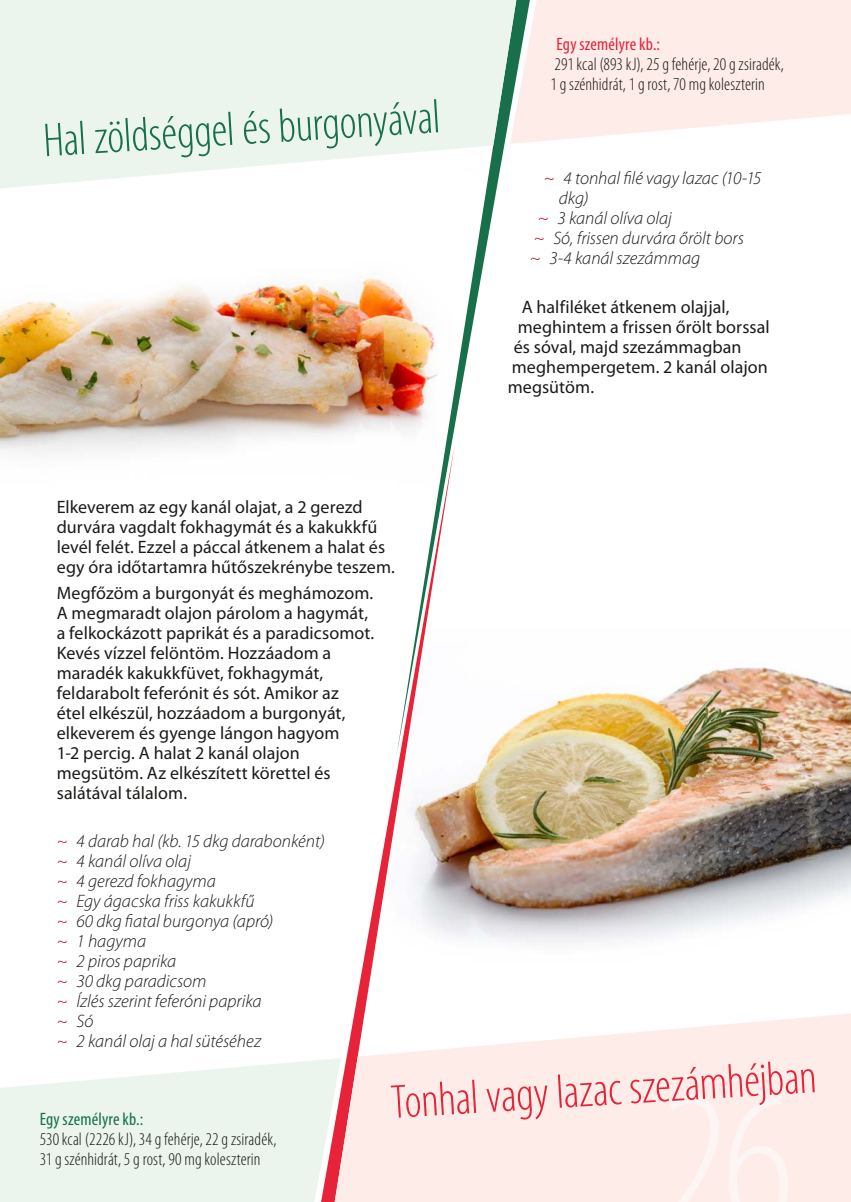
<style>
.page{position:relative;width:851px;height:1202px;background:#fff}
.page>*{position:absolute;margin:0;border:0;box-sizing:border-box;transform-origin:0 0}
.t1{font:300 condensed 48px "Myriad Pro";color:#e62338}
.t2{font:300 condensed 48px "Myriad Pro";color:#18704a}
.t3{font:18px/20px "Myriad Pro";letter-spacing:.005em;color:#1a1a18}
.t4{font:italic 300 18px/20px "Myriad Pro";color:#1a1a18}
.t5{font:300 condensed 18px/20px "Myriad Pro";letter-spacing:.005em;color:#1a1a18}
.t6{font:condensed 18px "Myriad Pro";letter-spacing:.01em;color:#e62338}
.t7{font:condensed 18px "Myriad Pro";letter-spacing:.01em;color:#18704a}
.s1{color:#af0820}
</style>
<div class="page">
<img style="left:0;top:278px;width:396px;height:175px">
<img style="left:454px;top:666px;width:396px;height:276px">
<svg style="left:396px;top:190px;width:137px;height:566px"></svg>
<svg style="left:519px;top:0;width:331px;height:143px;background:#fbede9"></svg>
<svg style="left:0;top:0;width:519px;height:190px;background:#e9f3ed"></svg>
<svg style="left:318px;top:445px;width:136px;height:568px"></svg>
<svg style="left:0;top:1059px;width:332px;height:143px;background:#edf4ee"></svg>
<svg style="left:332px;top:1013px;width:518px;height:189px;background:#fceae7"></svg>
<h1 class="t2" style="left:41px;top:114px;width:399px;rotate:-4deg">Hal zöldséggel és burgonyával</h1>
<p class="t3" style="left:57px;top:497px;width:339px">Elkeverem az egy kanál olajat, a 2 gerezd durvára vagdalt fokhagymát és a kakukkfű levél felét. Ezzel a páccal átkenem a halat és egy óra időtartamra hűtőszekrénybe teszem.</p>
<p class="t3" style="left:57px;top:583px;width:319px">Megfőzöm a burgonyát és meghámozom.<br>A megmaradt olajon párolom a hagymát, a felkockázott paprikát és a paradicsomot.<br>Kevés vízzel felöntöm. Hozzáadom a maradék kakukkfüvet, fokhagymát, feldarabolt feferónit és sót. Amikor az<br>étel elkészül, hozzáadom a burgonyát, elkeverem és gyenge lángon hagyom<br>1-2 percig. A halat 2 kanál olajon megsütöm. Az elkészített körettel és salátával tálalom.</p>
<p class="t4" style="left:57px;top:831px;width:269px"><span class="s1">~</span> 4 darab hal (kb. 15 dkg darabonként) <span class="s1">~</span> 4 kanál olíva olaj<br><span class="s1">~</span> 4 gerezd fokhagyma<br><span class="s1">~</span> Egy ágacska friss kakukkfű<br><span class="s1">~</span> 60 dkg fiatal burgonya (apró)<br><span class="s1">~</span> 1 hagyma<br><span class="s1">~</span> 2 piros paprika<br><span class="s1">~</span> 30 dkg paradicsom<br><span class="s1">~</span> Ízlés szerint feferóni paprika<br><span class="s1">~</span> Só<br><span class="s1">~</span> 2 kanál olaj a hal sütéséhez</p>
<p class="t6" style="left:556px;top:34px;width:105px">Egy személyre kb.:</p>
<p class="t5" style="left:550px;top:54px;width:235px">291 kcal (893 kJ), 25 g fehérje, 20 g zsiradék,<br>1 g szénhidrát, 1 g rost, 70 mg koleszterin</p>
<p class="t4" style="left:543px;top:167px;width:219px"><span class="s1">~</span> 4 tonhal filé vagy lazac (10-15</p>
<p class="t4" style="left:558px;top:187px;width:31px">dkg)</p>
<p class="t4" style="left:537px;top:207px;width:136px"><span class="s1">~</span> 3 kanál olíva olaj</p>
<p class="t4" style="left:533px;top:227px;width:212px"><span class="s1">~</span> Só, frissen durvára őrölt bors</p>
<p class="t4" style="left:529px;top:247px;width:172px"><span class="s1">~</span> 3-4 kanál szezámmag</p>
<p class="t3" style="left:521px;top:297px;width:209px">A halfiléket átkenem olajjal,</p>
<p class="t3" style="left:517px;top:317px;width:253px">meghintem a frissen őrölt borssal</p>
<p class="t3" style="left:513px;top:337px;width:229px">és sóval, majd szezámmagban</p>
<p class="t3" style="left:511px;top:357px;width:258px">meghempergetem. 2 kanál olajon</p>
<p class="t3" style="left:507px;top:377px;width:88px">megsütöm.</p>
<p class="t7" style="left:40px;top:1108px;width:105px">Egy személyre kb.:</p>
<p class="t5" style="left:40px;top:1129px;width:238px">530 kcal (2226 kJ), 34 g fehérje, 22 g zsiradék,<br>31 g szénhidrát, 5 g rost, 90 mg koleszterin</p>
<h1 class="t1" style="left:389px;top:1076px;width:428px;rotate:-4deg">Tonhal vagy lazac szezámhéjban</h1>
</div>
